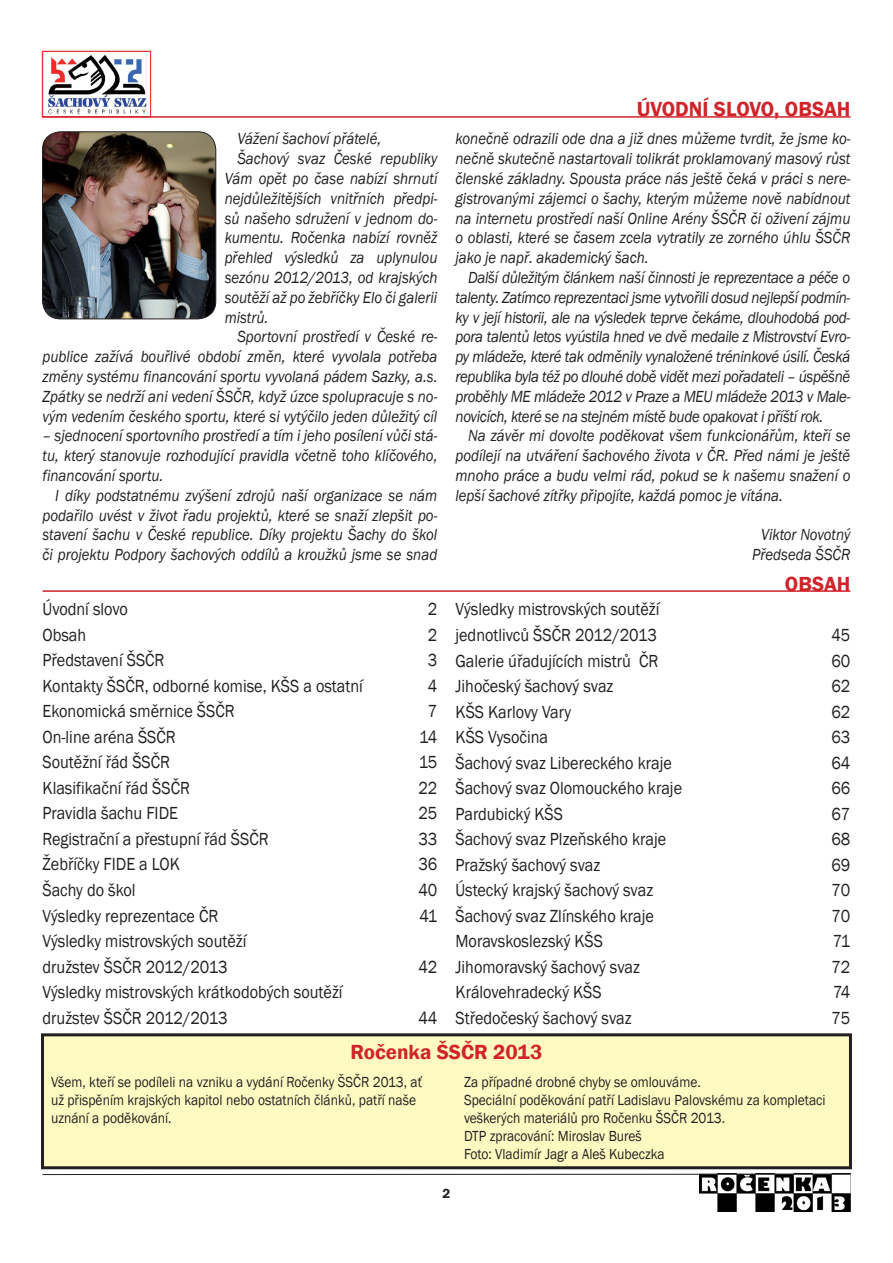
<style>
.page{position:relative;width:893px;height:1263px;background:#fff}
.page>*{position:absolute;margin:0;border:0;box-sizing:border-box;transform-origin:0 0}
.t1{font:600 21px "Franklin Gothic";color:#d1232a}
.t2{font:18px/25.5px "Franklin Gothic";color:#231f20;scale:.9 1}
.t3{font:italic 16.5px/19.8px "Franklin Gothic";color:#231f20;text-align:justify;scale:.9 1}
.t4{font:15px/18px "Franklin Gothic";color:#231f20;scale:.9 1}
.t5{font:600 13.5px "Franklin Gothic";color:#231f20}
</style>
<div class="page">
<img style="left:41px;top:50px;width:111px;height:68px">
<img style="left:699px;top:1175px;width:151px;height:37px">
<hr style="left:43px;top:116px;width:807px;height:2px;background:#d1232a">
<hr style="left:43px;top:1174px;width:807px;height:1px;background:#231f20">
<img style="left:43px;top:132px;width:173px;height:187px">
<div style="left:42px;top:131px;width:174px;height:188px;border:1px solid #231f20;border-radius:18px"></div>
<div style="left:43px;top:1035px;width:807px;height:133px;background:#fffac1"></div>
<div style="left:41px;top:1033px;width:811px;height:136px;border:3px solid #231f20"></div>
<hr style="left:43px;top:590px;width:807px;height:2px;background:#d1232a">
<p class="t3" style="left:237px;top:129px;width:161px">Vážení šachoví přátelé,</p>
<p class="t3" style="left:237px;top:149px;width:224px">Šachový svaz České republiky</p>
<p class="t3" style="left:225px;top:169px;width:238px">Vám opět po čase nabízí shrnutí</p>
<p class="t3" style="left:225px;top:189px;width:238px">nejdůležitějších vnitřních předpi-</p>
<p class="t3" style="left:225px;top:208px;width:238px">sů našeho sdružení v jednom do-</p>
<p class="t3" style="left:225px;top:228px;width:238px">kumentu. Ročenka nabízí rovněž</p>
<p class="t3" style="left:225px;top:248px;width:238px">přehled výsledků za uplynulou</p>
<p class="t3" style="left:225px;top:268px;width:238px">sezónu 2012/2013, od krajských</p>
<p class="t3" style="left:225px;top:288px;width:238px">soutěží až po žebříčky Elo či galerii</p>
<p class="t3" style="left:225px;top:307px;width:50px">mistrů.</p>
<p class="t3" style="left:237px;top:327px;width:224px">Sportovní prostředí v České re-</p>
<p class="t3" style="left:43px;top:347px;width:440px">publice zažívá bouřlivé období změn, které vyvolala potřeba</p>
<p class="t3" style="left:43px;top:367px;width:440px">změny systému financování sportu vyvolaná pádem Sazky, a.s.</p>
<p class="t3" style="left:43px;top:387px;width:440px">Zpátky se nedrží ani vedení ŠSČR, když úzce spolupracuje s no-</p>
<p class="t3" style="left:43px;top:406px;width:440px">vým vedením českého sportu, které si vytýčilo jeden důležitý cíl</p>
<p class="t3" style="left:43px;top:426px;width:440px">– sjednocení sportovního prostředí a tím i jeho posílení vůči stá&shy;tu, který stanovuje rozhodující pravidla včetně toho klíčového, financování sportu.</p>
<p class="t3" style="left:43px;top:486px;width:440px;text-indent:13px">I díky podstatnému zvýšení zdrojů naší organizace se nám podařilo uvést v život řadu projektů, které se snaží zlepšit po&shy;stavení šachu v České republice. Díky projektu Šachy do škol či projektu Podpory šachových oddílů a kroužků jsme se snad</p>
<p class="t2" style="left:43px;top:597px;width:96px">Úvodní slovo</p>
<p class="t2" style="left:428px;top:597px;width:12px">2</p>
<p class="t2" style="left:43px;top:622px;width:50px">Obsah</p>
<p class="t2" style="left:428px;top:622px;width:12px">2</p>
<p class="t2" style="left:43px;top:648px;width:137px">Představení ŠSČR</p>
<p class="t2" style="left:428px;top:648px;width:12px">3</p>
<p class="t2" style="left:43px;top:673px;width:358px">Kontakty ŠSČR, odborné komise, KŠS a ostatní</p>
<p class="t2" style="left:428px;top:673px;width:12px">4</p>
<p class="t2" style="left:43px;top:699px;width:215px">Ekonomická směrnice ŠSČR</p>
<p class="t2" style="left:428px;top:699px;width:12px">7</p>
<p class="t2" style="left:43px;top:724px;width:150px">On-line aréna ŠSČR</p>
<p class="t2" style="left:419px;top:724px;width:22px">14</p>
<p class="t2" style="left:43px;top:750px;width:143px">Soutěžní řád ŠSČR</p>
<p class="t2" style="left:419px;top:750px;width:22px">15</p>
<p class="t2" style="left:43px;top:776px;width:165px">Klasifikační řád ŠSČR</p>
<p class="t2" style="left:418px;top:776px;width:23px">22</p>
<p class="t2" style="left:43px;top:801px;width:152px">Pravidla šachu FIDE</p>
<p class="t2" style="left:418px;top:801px;width:23px">25</p>
<p class="t2" style="left:43px;top:827px;width:253px">Registrační a přestupní řád ŠSČR</p>
<p class="t2" style="left:418px;top:827px;width:23px">33</p>
<p class="t2" style="left:43px;top:852px;width:154px">Žebříčky FIDE a LOK</p>
<p class="t2" style="left:418px;top:852px;width:23px">36</p>
<p class="t2" style="left:43px;top:878px;width:105px">Šachy do škol</p>
<p class="t2" style="left:418px;top:878px;width:23px">40</p>
<p class="t2" style="left:43px;top:903px;width:197px">Výsledky reprezentace ČR</p>
<p class="t2" style="left:420px;top:903px;width:21px">41</p>
<p class="t2" style="left:43px;top:929px;width:228px">Výsledky mistrovských soutěží družstev ŠSČR 2012/2013</p>
<p class="t2" style="left:418px;top:954px;width:23px">42</p>
<p class="t2" style="left:43px;top:980px;width:335px">Výsledky mistrovských krátkodobých soutěží družstev ŠSČR 2012/2013</p>
<p class="t2" style="left:418px;top:1005px;width:23px">44</p>
<p class="t1" style="left:637px;top:96px;width:215px">ÚVODNÍ SLOVO, OBSAH</p>
<p class="t3" style="left:455px;top:129px;width:440px">konečně odrazili ode dna a již dnes můžeme tvrdit, že jsme ko&shy;nečně skutečně nastartovali tolikrát proklamovaný masový růst členské základny. Spousta práce nás ještě čeká v práci s nere&shy;gistrovanými zájemci o šachy, kterým můžeme nově nabídnout na internetu prostředí naší Online Arény ŠSČR či oživení zájmu o oblasti, které se časem zcela vytratily ze zorného úhlu ŠSČR jako je např. akademický šach.</p>
<p class="t3" style="left:455px;top:268px;width:440px;text-indent:13px">Další důležitým článkem naší činnosti je reprezentace a péče o talenty. Zatímco reprezentaci jsme vytvořili dosud nejlepší podmín&shy;ky v její historii, ale na výsledek teprve čekáme, dlouhodobá pod&shy;pora talentů letos vyústila hned ve dvě medaile z Mistrovství Evro&shy;py mládeže, které tak odměnily vynaložené tréninkové úsilí. Česká republika byla též po dlouhé době vidět mezi pořadateli – úspěšně proběhly ME mládeže 2012 v Praze a MEU mládeže 2013 v Male&shy;novicích, které se na stejném místě bude opakovat i příští rok.</p>
<p class="t3" style="left:455px;top:426px;width:440px;text-indent:13px">Na závěr mi dovolte poděkovat všem funkcionářům, kteří se podílejí na utváření šachového života v ČR. Před námi je ještě mnoho práce a budu velmi rád, pokud se k našemu snažení o lepší šachové zítřky připojíte, každá pomoc je vítána.</p>
<p class="t3" style="left:752px;top:525px;width:111px;text-align:center">Viktor Novotný<br>Předseda ŠSČR</p>
<p class="t2" style="left:455px;top:597px;width:228px">Výsledky mistrovských soutěží jednotlivců ŠSČR 2012/2013</p>
<p class="t1" style="left:785px;top:571px;width:67px">OBSAH</p>
<p class="t2" style="left:831px;top:623px;width:23px">45</p>
<p class="t2" style="left:455px;top:648px;width:227px">Galerie úřadujících mistrů ČR</p>
<p class="t2" style="left:831px;top:648px;width:23px">60</p>
<p class="t2" style="left:455px;top:674px;width:177px">Jihočeský šachový svaz</p>
<p class="t2" style="left:831px;top:674px;width:23px">62</p>
<p class="t2" style="left:455px;top:699px;width:130px">KŠS Karlovy Vary</p>
<p class="t2" style="left:831px;top:699px;width:23px">62</p>
<p class="t2" style="left:455px;top:725px;width:104px">KŠS Vysočina</p>
<p class="t2" style="left:831px;top:725px;width:23px">63</p>
<p class="t2" style="left:455px;top:750px;width:242px">Šachový svaz Libereckého kraje</p>
<p class="t2" style="left:831px;top:750px;width:23px">64</p>
<p class="t2" style="left:455px;top:776px;width:253px">Šachový svaz Olomouckého kraje</p>
<p class="t2" style="left:831px;top:776px;width:23px">66</p>
<p class="t2" style="left:455px;top:801px;width:121px">Pardubický KŠS</p>
<p class="t2" style="left:831px;top:801px;width:23px">67</p>
<p class="t2" style="left:455px;top:827px;width:236px">Šachový svaz Plzeňského kraje</p>
<p class="t2" style="left:831px;top:827px;width:23px">68</p>
<p class="t2" style="left:455px;top:852px;width:162px">Pražský šachový svaz</p>
<p class="t2" style="left:831px;top:852px;width:23px">69</p>
<p class="t2" style="left:455px;top:878px;width:221px">Ústecký krajský šachový svaz</p>
<p class="t2" style="left:831px;top:878px;width:23px">70</p>
<p class="t2" style="left:455px;top:903px;width:222px">Šachový svaz Zlínského kraje</p>
<p class="t2" style="left:831px;top:903px;width:23px">70</p>
<p class="t2" style="left:455px;top:929px;width:165px">Moravskoslezský KŠS</p>
<p class="t2" style="left:833px;top:929px;width:21px">71</p>
<p class="t2" style="left:455px;top:954px;width:206px">Jihomoravský šachový svaz</p>
<p class="t2" style="left:831px;top:954px;width:23px">72</p>
<p class="t2" style="left:455px;top:980px;width:164px">Královehradecký KŠS</p>
<p class="t2" style="left:833px;top:980px;width:21px">74</p>
<p class="t2" style="left:455px;top:1005px;width:197px">Středočeský šachový svaz</p>
<p class="t2" style="left:831px;top:1005px;width:23px">75</p>
<p class="t1" style="left:350px;top:1039px;width:194px">Ročenka ŠSČR 2013</p>
<p class="t4" style="left:51px;top:1073px;width:414px">Všem, kteří se podíleli na vzniku a vydání Ročenky ŠSČR 2013, ať už přispěním krajských kapitol nebo ostatních článků, patří naše uznání a poděkování.</p>
<p class="t4" style="left:464px;top:1073px;width:403px">Za případné drobné chyby se omlouváme.<br>Speciální poděkování patří Ladislavu Palovskému za kompletaci veškerých materiálů pro Ročenku ŠSČR 2013.<br>DTP zpracování: Miroslav Bureš<br>Foto: Vladimír Jagr a Aleš Kubeczka</p>
<p class="t5" style="left:442px;top:1185px;width:9px">2</p>
</div>
